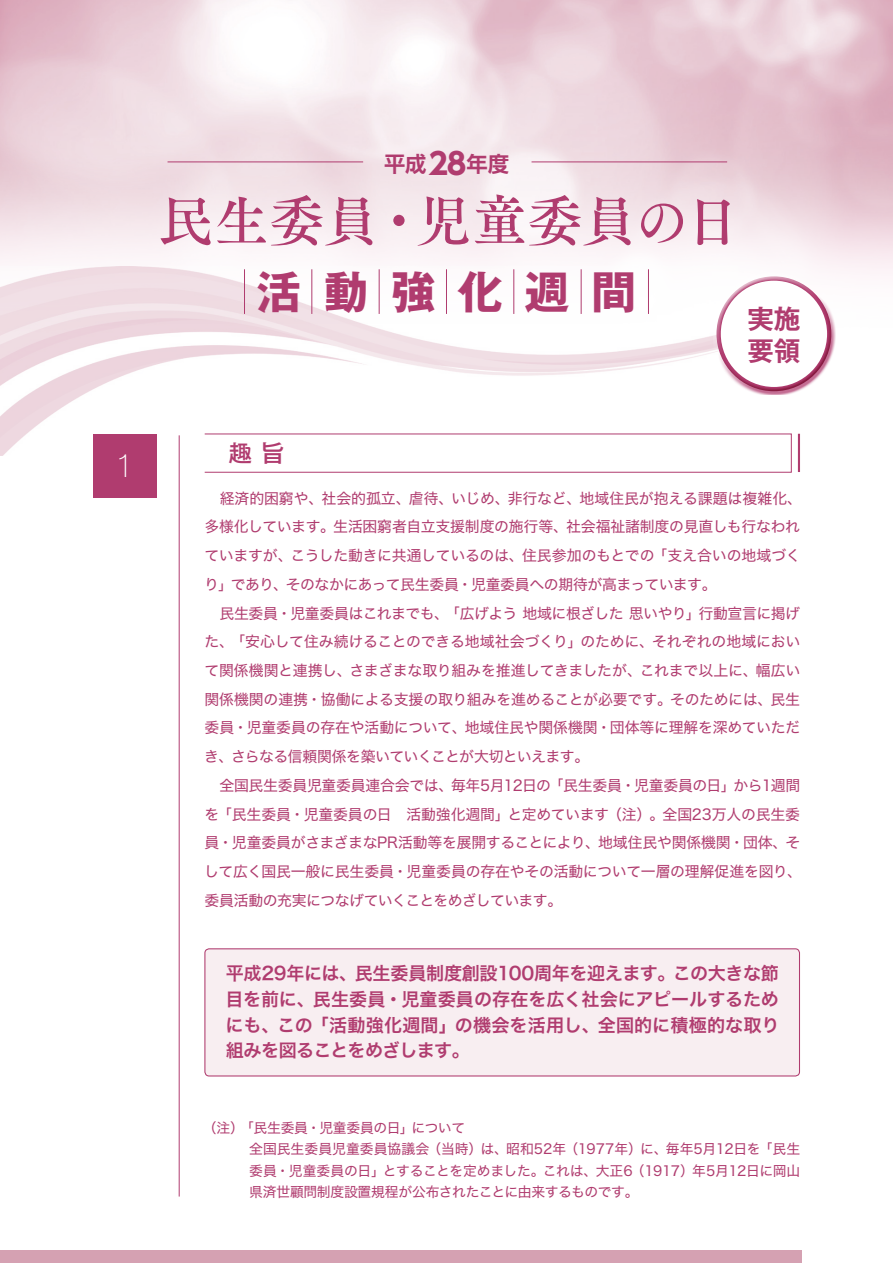
<style>
.page{position:relative;width:893px;height:1263px;background:#fff}
.page>*{position:absolute;margin:0;border:0;box-sizing:border-box;transform-origin:0 0}
.t1{font:55.35px "Tsuku A Old Min Pr 6 N D";color:#b03c6f}
.t2{font:700 44.7px "Gothic MB101 Pro";letter-spacing:.5em;color:#b03c6f}
.t3{font:100 condensed 31.95px "Helvetica Neue";color:#fff}
.t4{font:700 26.55px/32px "Gothic MB101 Pro De";color:#b03c6f}
.t5{font:500 23.4px "Gothic MB101 Pro";color:#b03c6f}
.t6{font:700 21.3px "UD Shin Go NT Pr 6 N De";color:#b03c6f}
.t7{font:18px/25.5px "Hira Kaku Std W6";letter-spacing:-.005em;color:#b03c6f;text-align:justify}
.t8{font:14.85px/28.7px "Hira Kaku Std W4";letter-spacing:-.02em;color:#b03c6f}
.t9{font:13.8px/21.3px "Hira Kaku Std W4";letter-spacing:-.02em;color:#b03c6f}
.s1{font-family:"UD Shin Go NT Pr 6 N";font-size:29.7px}
</style>
<div class="page">
<div style="left:0;top:1250px;width:801px;height:13px;background:#d5a1b2"></div>
<img style="left:0;top:0;width:893px;height:461px">
<img style="left:0;top:267px;width:737px;height:188px">
<hr style="left:168px;top:162px;width:195px;height:1px;background:#b03c6f">
<hr style="left:531px;top:162px;width:196px;height:1px;background:#b03c6f">
<div style="left:205px;top:949px;width:594px;height:127px;background:#f8eef1;border-radius:4px"></div>
<div style="left:204px;top:948px;width:596px;height:128px;border:1px solid #b03c6f;border-radius:4px"></div>
<hr style="left:648px;top:269px;width:1px;height:45px;background:#b03c6f">
<hr style="left:581px;top:269px;width:1px;height:45px;background:#b03c6f">
<hr style="left:244px;top:269px;width:1px;height:45px;background:#b03c6f">
<hr style="left:312px;top:269px;width:1px;height:45px;background:#b03c6f">
<hr style="left:379px;top:269px;width:1px;height:45px;background:#b03c6f">
<hr style="left:446px;top:269px;width:1px;height:45px;background:#b03c6f">
<hr style="left:514px;top:269px;width:1px;height:45px;background:#b03c6f">
<div style="left:205px;top:434px;width:480px;height:38px;background:#fff"></div>
<hr style="left:179px;top:435px;width:1px;height:761px;background:#b03c6f">
<hr style="left:798px;top:434px;width:2px;height:38px;background:#b03c6f">
<div style="left:93px;top:434px;width:64px;height:63px;background:#b03c6f"></div>
<div style="left:713px;top:272px;width:114px;height:89px;background:#fff;opacity:.75"></div>
<div style="left:719px;top:294px;width:117px;height:101px;background:#b03c6f;opacity:.75"></div>
<h3 class="t3" style="left:117px;top:448px;width:17px">1</h3>
<h3 class="t6" style="left:384px;top:146px;width:126px">平成<span class="s1">28</span>年度</h3>
<h1 class="t1" style="left:158px;top:171px;width:583px">民生委員・児童委員の日</h1>
<h2 class="t2" style="left:257px;top:254px;width:381px">活動強化週間</h2>
<h3 class="t4" style="left:747px;top:300px;width:55px">実施要領</h3>
<h3 class="t5" style="left:205px;top:433px;width:81px">　趣 旨</h3>
<p class="t8" style="left:204px;top:484px;width:599px">　経済的困窮や、社会的孤立、虐待、いじめ、非行など、地域住民が抱える課題は複雑化、多様化しています。生活困窮者自立支援制度の施行等、社会福祉諸制度の見直しも行なわれていますが、こうした動きに共通しているのは、住民参加のもとでの「支え合いの地域づくり」であり、そのなかにあって民生委員・児童委員への期待が高まっています。<br>　民生委員・児童委員はこれまでも、「広げよう 地域に根ざした 思いやり」行動宣言に掲げた、「安心して住み続けることのできる地域社会づくり」のために、それぞれの地域において関係機関と連携し、さまざまな取り組みを推進してきましたが、これまで以上に、幅広い関係機関の連携・協働による支援の取り組みを進めることが必要です。そのためには、民生委員・児童委員の存在や活動について、地域住民や関係機関・団体等に理解を深めていただき、さらなる信頼関係を築いていくことが大切といえます。<br>　全国民生委員児童委員連合会では、毎年5月12日の「民生委員・児童委員の日」から1週間を「民生委員・児童委員の日　活動強化週間」と定めています（注）。全国23万人の民生委員・児童委員がさまざまなPR活動等を展開することにより、地域住民や関係機関・団体、そして広く国民一般に民生委員・児童委員の存在やその活動について一層の理解促進を図り、委員活動の充実につなげていくことをめざしています。</p>
<p class="t7" style="left:225px;top:961px;width:555px">平成29年には、民生委員制度創設100周年を迎えます。この大きな節目を前に、民生委員・児童委員の存在を広く社会にアピールするためにも、この「活動強化週間」の機会を活用し、全国的に積極的な取り組みを図ることをめざします。</p>
<p class="t9" style="left:249px;top:1117px;width:553px;text-indent:-46px">（注）「民生委員・児童委員の日」について<br>全国民生委員児童委員協議会（当時）は、昭和52年（1977年）に、毎年5月12日を「民生委員・児童委員の日」とすることを定めました。これは、大正6（1917）年5月12日に岡山県済世顧問制度設置規程が公布されたことに由来するものです。</p>
</div>
